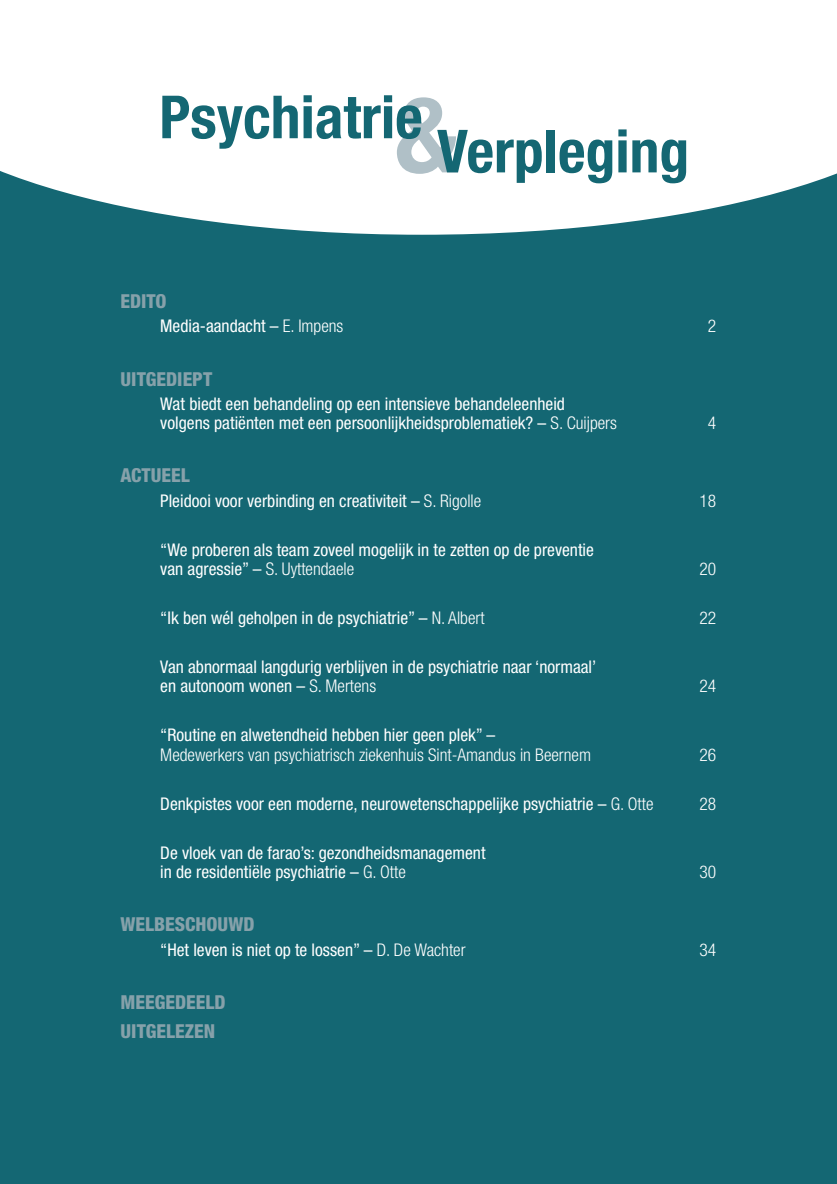
<style>
.page{position:relative;width:837px;height:1184px;background:#fff}
.page>*{position:absolute;margin:0;border:0;box-sizing:border-box;transform-origin:0 0}
.t1{font:700 condensed 105px "Helvetica Neue LT Std";color:#b0c0c7}
.t2{font:700 condensed 59.5px "Helvetica Neue LT Std";color:#146773}
.t3{font:800 condensed 19.25px/29.2px "Helvetica Neue LT Std";color:#86a1aa}
.t4{font:condensed 17.5px/19.2px "Helvetica Neue LT Std";color:#fff}
.t5{font:300 condensed 17.5px "Helvetica Neue LT Std";color:#fff}
.s1{font-weight:300}
</style>
<div class="page">
<div style="left:0;top:0;width:836px;height:1184px;background:#146773"></div>
<svg style="left:0;top:0;width:836px;height:235px;background:#ebf2f3"></svg>
<h2 class="t2" style="left:159px;top:81px;width:265px">Psychiatrie</h2>
<h1 class="t1" style="left:395px;top:71px;width:64px">&amp;</h1>
<h2 class="t2" style="left:437px;top:115px;width:253px">Verpleging</h2>
<p class="t3" style="left:121px;top:286px;width:47px">EDITO</p>
<p class="t4" style="left:160px;top:316px;width:184px">Media-aandacht – <span class="s1">E. Impens</span></p>
<p class="t5" style="left:707px;top:316px;width:10px">2</p>
<p class="t3" style="left:121px;top:364px;width:93px">UITGEDIEPT</p>
<p class="t4" style="left:160px;top:394px;width:458px">Wat biedt een behandeling op een intensieve behandeleenheid volgens patiënten met een persoonlijkheidsproblematiek? – <span class="s1">S. Cuijpers</span></p>
<p class="t5" style="left:707px;top:413px;width:10px">4</p>
<p class="t3" style="left:121px;top:461px;width:71px">ACTUEEL</p>
<p class="t4" style="left:160px;top:491px;width:322px">Pleidooi voor verbinding en creativiteit – <span class="s1">S. Rigolle</span></p>
<p class="t5" style="left:699px;top:490px;width:18px">18</p>
<p class="t4" style="left:160px;top:540px;width:435px">“We proberen als team zoveel mogelijk in te zetten op de preventie van agressie” – <span class="s1">S. Uyttendaele</span></p>
<p class="t5" style="left:699px;top:559px;width:18px">20</p>
<p class="t4" style="left:160px;top:608px;width:326px">“Ik ben wél geholpen in de psychiatrie” – <span class="s1">N. Albert</span></p>
<p class="t5" style="left:699px;top:608px;width:18px">22</p>
<p class="t4" style="left:160px;top:657px;width:437px">Van abnormaal langdurig verblijven in de psychiatrie naar ‘normaal’ en autonoom wonen – <span class="s1">S. Mertens</span></p>
<p class="t5" style="left:699px;top:676px;width:18px">24</p>
<p class="t4" style="left:160px;top:725px;width:336px">“Routine en alwetendheid hebben hier geen plek” –</p>
<p class="t5" style="left:160px;top:744px;width:432px">Medewerkers van psychiatrisch ziekenhuis Sint-Amandus in Beernem</p>
<p class="t5" style="left:699px;top:744px;width:18px">26</p>
<p class="t4" style="left:160px;top:793px;width:494px">Denkpistes voor een moderne, neurowetenschappelijke psychiatrie – <span class="s1">G. Otte</span></p>
<p class="t5" style="left:699px;top:793px;width:18px">28</p>
<p class="t4" style="left:160px;top:842px;width:326px">De vloek van de farao’s: gezondheidsmanagement in de residentiële psychiatrie – <span class="s1">G. Otte</span></p>
<p class="t5" style="left:699px;top:861px;width:18px">30</p>
<p class="t3" style="left:121px;top:909px;width:135px">WELBESCHOUWD</p>
<p class="t4" style="left:160px;top:939px;width:307px">“Het leven is niet op te lossen” – <span class="s1">D. De Wachter</span></p>
<p class="t5" style="left:699px;top:939px;width:18px">34</p>
<p class="t3" style="left:121px;top:987px;width:106px">MEEGEDEELD<br>UITGELEZEN</p>
</div>
